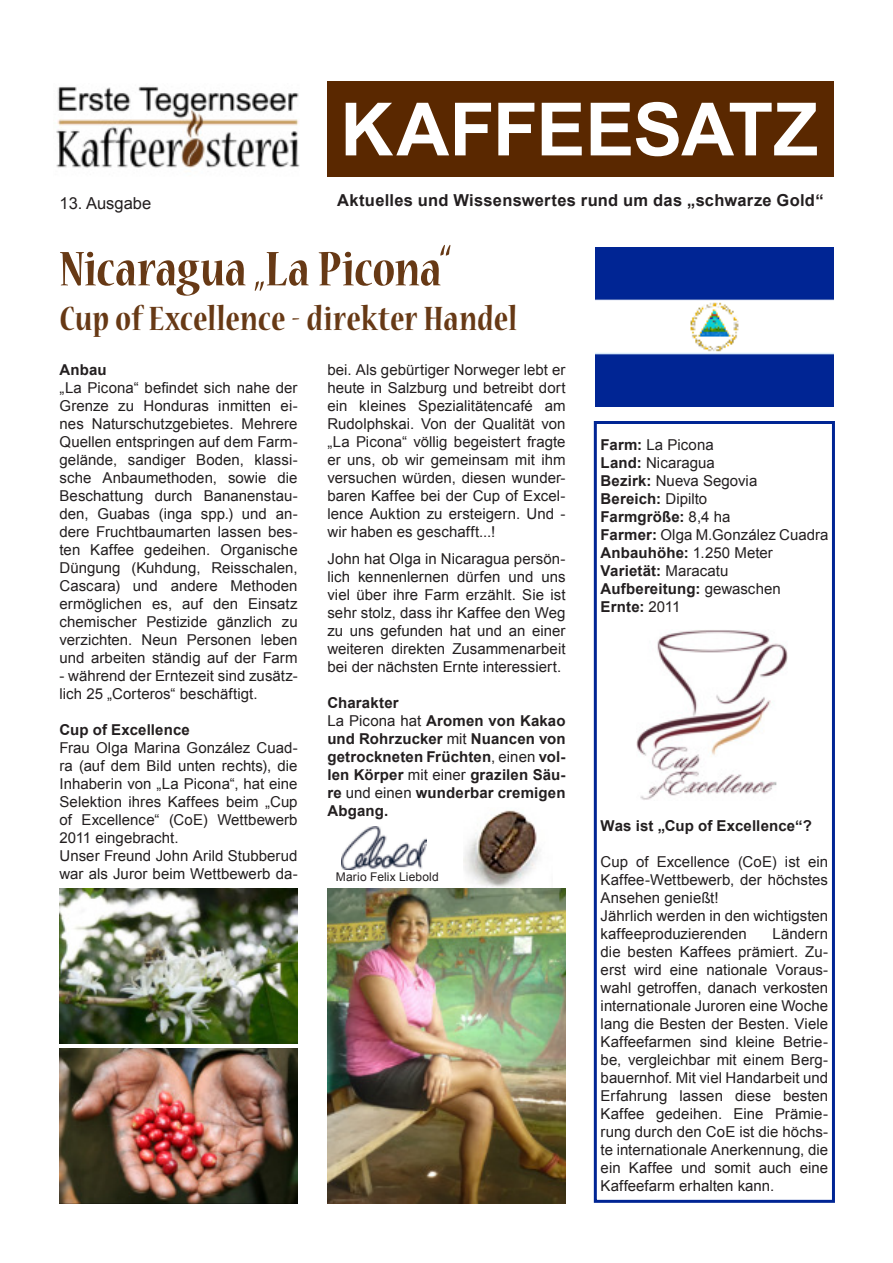
<style>
.page{position:relative;width:893px;height:1263px;background:#fff}
.page>*{position:absolute;margin:0;border:0;box-sizing:border-box;transform-origin:0 0}
.t1{font:700 73.5px "Arial";letter-spacing:-.015em;color:#fff}
.t2{font:700 condensed 54px "Nueva Std";letter-spacing:-.01em;color:#673915}
.t3{font:700 condensed 37.5px "Nueva Std";letter-spacing:.005em;color:#673915}
.t4{font:700 16.5px "Arial";letter-spacing:.015em;color:#231f20}
.t5{font:16.5px "Arial";color:#231f20}
.t6{font:15px/18px "Arial";letter-spacing:.005em;color:#231f20;text-align:justify}
.t7{font:700 15px/18px "Arial";letter-spacing:.01em;color:#231f20}
.t8{font:12px "Arial";letter-spacing:.015em;color:#231f20}
.s1{font-size:60px}
.s2{font-weight:400}
.s3{font-weight:700}
</style>
<div class="page">
<img style="left:56px;top:86px;width:243px;height:82px">
<div style="left:327px;top:81px;width:506px;height:95px;background:#5a2800"></div>
<div style="left:594px;top:421px;width:241px;height:782px;border:3px solid #002594"></div>
<img style="left:342px;top:826px;width:85px;height:43px">
<img style="left:595px;top:247px;width:238px;height:159px">
<img style="left:636px;top:630px;width:151px;height:170px">
<img style="left:60px;top:1048px;width:238px;height:155px">
<img style="left:60px;top:889px;width:238px;height:155px">
<img style="left:463px;top:810px;width:89px;height:79px">
<img style="left:327px;top:889px;width:239px;height:314px">
<h1 class="t1" style="left:340px;top:102px;width:480px">KAFFEESATZ</h1>
<p class="t4" style="left:337px;top:193px;width:488px">Aktuelles und Wissenswertes rund um das „schwarze Gold“</p>
<h2 class="t2" style="left:60px;top:247px;width:393px">Nicaragua „La Picona<span class="s1">“</span></h2>
<h3 class="t3" style="left:60px;top:304px;width:459px">Cup of Excellence - direkter Handel</h3>
<p class="t7" style="left:60px;top:362px;width:49px">Anbau</p>
<p class="t6" style="left:60px;top:378px;width:240px">„La Picona“ befindet sich nahe der Grenze zu Honduras inmitten ei&shy;nes Naturschutzgebietes. Mehrere Quellen entspringen auf dem Farm&shy;gelände, sandiger Boden, klassi&shy;sche Anbaumethoden, sowie die Beschattung durch Bananenstau&shy;den, Guabas (inga spp.) und an&shy;dere Fruchtbaumarten lassen bes&shy;ten Kaffee gedeihen. Organische Düngung (Kuhdung, Reisschalen, Cascara) und andere Methoden ermöglichen es, auf den Einsatz chemischer Pestizide gänzlich zu verzichten. Neun Personen leben und arbeiten ständig auf der Farm</p>
<p class="t6" style="left:60px;top:666px;width:240px">- während der Erntezeit sind zusätz&shy;lich 25 „Corteros“ beschäftigt.</p>
<p class="t7" style="left:60px;top:722px;width:132px">Cup of Excellence</p>
<p class="t6" style="left:60px;top:738px;width:240px;text-align:left">Frau Olga Marina González Cuad&shy;ra (auf dem Bild unten rechts), die<br>Inhaberin von „La Picona“, hat eine<br>Selektion ihres Kaffees beim „Cup of Excellence“ (CoE) Wettbewerb<br>2011 eingebracht.<br>Unser Freund John Arild Stubberud war als Juror beim Wettbewerb da-</p>
<p class="t5" style="left:60px;top:192px;width:93px">13. Ausgabe</p>
<p class="t6" style="left:327px;top:360px;width:240px">bei. Als gebürtiger Norweger lebt er heute in Salzburg und betreibt dort ein kleines Spezialitätencafé am Rudolphskai. Von der Qualität von „La Picona“ völlig begeistert fragte er uns, ob wir gemeinsam mit ihm versuchen würden, diesen wunder&shy;baren Kaffee bei der Cup of Excel&shy;lence Auktion zu ersteigern. Und - wir haben es geschafft...!</p>
<p class="t6" style="left:327px;top:549px;width:240px">John hat Olga in Nicaragua persön&shy;lich kennenlernen dürfen und uns viel über ihre Farm erzählt. Sie ist sehr stolz, dass ihr Kaffee den Weg zu uns gefunden hat und an einer weiteren direkten Zusammenarbeit bei der nächsten Ernte interessiert.</p>
<p class="t7" style="left:327px;top:695px;width:240px">Charakter<br><span class="s2">La Picona hat</span> Aromen von Kakao und Rohrzucker <span class="s2">mit</span> Nuancen von getrockneten Früchten<span class="s2">, einen</span> vol&shy;len Körper <span class="s2">mit einer</span> grazilen Säu&shy;re <span class="s2">und einen</span> wunderbar cremigen<br>Abgang.</p>
<p class="t6" style="left:601px;top:436px;width:229px;text-align:left"><span class="s3">Farm:</span> La Picona<br><span class="s3">Land:</span> Nicaragua<br><span class="s3">Bezirk:</span> Nueva Segovia<br><span class="s3">Bereich:</span> Dipilto<br><span class="s3">Farmgröße:</span> 8,4 ha<br><span class="s3">Farmer:</span> Olga M.González Cuadra<br><span class="s3">Anbauhöhe:</span> 1.250 Meter<br><span class="s3">Varietät:</span> Maracatu<br><span class="s3">Aufbereitung:</span> gewaschen<br><span class="s3">Ernte:</span> 2011</p>
<p class="t7" style="left:601px;top:818px;width:213px">Was ist „Cup of Excellence“?</p>
<p class="t6" style="left:601px;top:853px;width:229px;text-align:left">Cup of Excellence (CoE) ist ein<br>Kaffee-Wettbewerb, der höchstes<br>Ansehen genießt!<br>Jährlich werden in den wichtigsten kaffeeproduzierenden</p>
<p class="t8" style="left:336px;top:869px;width:104px">Mario Felix Liebold</p>
<p class="t6" style="left:601px;top:925px;width:229px;text-indent:172px">Ländern die besten Kaffees prämiert. Zu&shy;erst wird eine nationale Voraus&shy;wahl getroffen, danach verkosten internationale Juroren eine Woche lang die Besten der Besten. Viele Kaffeefarmen sind kleine Betrie&shy;be, vergleichbar mit einem Berg&shy;bauernhof. Mit viel Handarbeit und Erfahrung lassen diese besten Kaffee gedeihen. Eine Prämie&shy;rung durch den CoE ist die höchs&shy;te internationale Anerkennung, die ein Kaffee und somit auch eine Kaffeefarm erhalten kann.</p>
</div>
